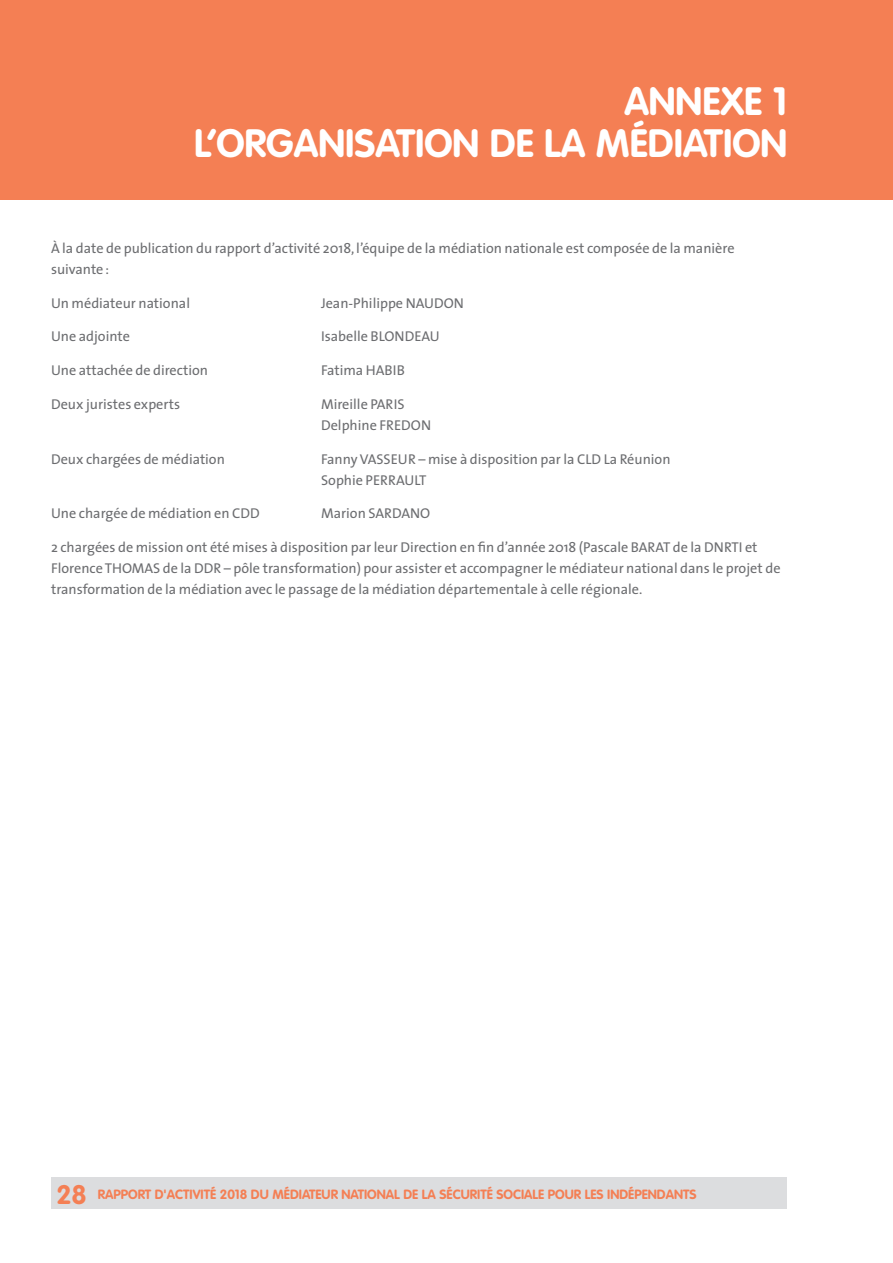
<style>
.page{position:relative;width:893px;height:1263px;background:#fff}
.page>*{position:absolute;margin:0;border:0;box-sizing:border-box;transform-origin:0 0}
.t1{font:700 39px/42px "VAG Rounded";color:#fff;text-align:right}
.t2{font:14.25px/21px "The Sans";color:#6c6d70}
.t3{font:700 13.2px "VAG Rounded";color:#f47f54}
.s1{font-size:26.4px}
</style>
<div class="page">
<div style="left:51px;top:1177px;width:736px;height:32px;background:#dcdddf"></div>
<div style="left:0;top:0;width:893px;height:200px;background:#f47f54"></div>
<h1 class="t1" style="left:194px;top:80px;width:595px">ANNEXE 1<br>L’ORGANISATION DE LA MÉDIATION</h1>
<p class="t2" style="left:51px;top:237px;width:685px">À la date de publication du rapport d’activité 2018, l’équipe de la médiation nationale est composée de la manière suivante:</p>
<p class="t2" style="left:51px;top:292px;width:141px">Un médiateur national</p>
<p class="t2" style="left:321px;top:292px;width:144px">Jean-Philippe NAUDON</p>
<p class="t2" style="left:51px;top:326px;width:80px">Une adjointe</p>
<p class="t2" style="left:321px;top:326px;width:120px">Isabelle BLONDEAU</p>
<p class="t2" style="left:51px;top:359px;width:159px">Une attachée de direction</p>
<p class="t2" style="left:321px;top:359px;width:85px">Fatima HABIB</p>
<p class="t2" style="left:51px;top:393px;width:131px">Deux juristes experts</p>
<p class="t2" style="left:321px;top:393px;width:112px">Mireille PARIS<br>Delphine FREDON</p>
<p class="t2" style="left:51px;top:448px;width:175px">Deux chargées de médiation</p>
<p class="t2" style="left:321px;top:448px;width:351px">Fanny VASSEUR – mise à disposition par la CLD La Réunion<br>Sophie PERRAULT</p>
<p class="t2" style="left:51px;top:503px;width:210px">Une chargée de médiation en CDD</p>
<p class="t2" style="left:321px;top:503px;width:111px">Marion SARDANO</p>
<p class="t2" style="left:51px;top:536px;width:731px">2 chargées de mission ont été mises à disposition par leur Direction en fin d’année 2018 (Pascale BARAT de la DNRTI et<br>Florence THOMAS de la DDR – pôle transformation) pour assister et accompagner le médiateur national dans le projet de transformation de la médiation avec le passage de la médiation départementale à celle régionale.</p>
<p class="t3" style="left:56px;top:1187px;width:642px"><span class="s1">28</span> RAPPORT D'ACTIVITÉ 2018 DU MÉDIATEUR NATIONAL DE LA SÉCURITÉ SOCIALE POUR LES INDÉPENDANTS</p>
</div>
